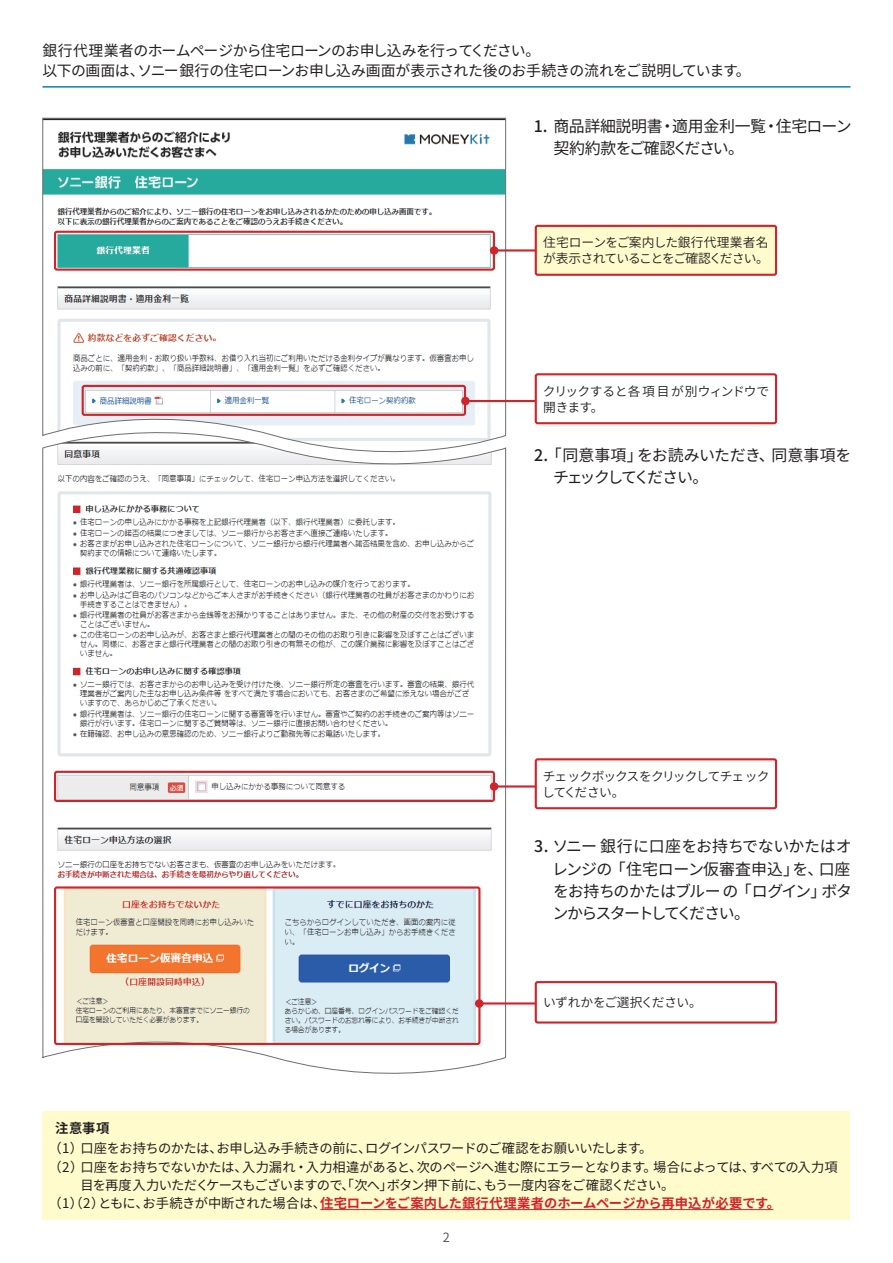
<style>
.page{position:relative;width:893px;height:1263px;background:#fff}
.page>*{position:absolute;margin:0;border:0;box-sizing:border-box;transform-origin:0 0}
.t1{font:15.9px/22.4px "Noto Sans CJ Kjp";letter-spacing:-.03em;color:#231f20}
.t2{font:15.9px/22.4px "Noto Sans CJ Kjp";letter-spacing:-.095em;color:#231f20}
.t3{font:15.9px/22.4px "Noto Sans CJ Kjp";letter-spacing:-.01em;color:#231f20;text-align:right}
.t4{font:15.9px "Noto Sans CJ Kjp";color:#231f20}
.t5{font:15.9px "Noto Sans CJ Kjp";letter-spacing:-.15em;color:#231f20}
.t6{font:500 15.9px "Noto Sans CJ Kjp";color:#231f20}
.t7{font:14.85px/20.2px "Noto Sans CJ Kjp";letter-spacing:-.035em;color:#231f20}
.t8{font:13.35px "Noto Sans CJ Kjp";letter-spacing:-.045em;color:#231f20}
.t9{font:700 13.35px "Noto Sans CJ Kjp";letter-spacing:-.005em;color:#d1232a}
.t10{font:13.35px "Noto Sans CJ Kjp";letter-spacing:-.065em;color:#231f20}
.t11{font:13.35px "Noto Sans CJ Kjp";letter-spacing:-.07em;color:#231f20}
.t12{font:13.35px "Noto Sans CJ Kjp";letter-spacing:-.015em;color:#231f20}
.t13{font:13.35px "Noto Sans CJ Kjp";letter-spacing:-.005em;color:#231f20}
.t14{font:13.35px "Noto Sans CJ Kjp";letter-spacing:-.02em;color:#231f20}
.t15{font:700 13.35px "Noto Sans CJ Kjp";color:#231f20}
.t16{font:600 12.75px/15.9px "Noto Sans CJ Kjp";letter-spacing:-.06em;color:#231f20}
.t17{font:600 12.75px/15.9px "Noto Sans CJ Kjp";letter-spacing:-.03em;color:#231f20}
.t18{font:600 12.75px "Noto Sans CJ Kjp";color:#4b4c4d}
.s1{font-weight:500}
</style>
<div class="page">
<hr style="left:43px;top:86px;width:807px;height:2px;background:#008898">
<svg style="left:42px;top:118px;width:464px;height:295px"></svg>
<svg style="left:42px;top:413px;width:464px;height:661px"></svg>
<div style="left:54px;top:231px;width:441px;height:40px;border:2px solid #d1232a;border-radius:2px"></div>
<hr style="left:494px;top:249px;width:132px;height:3px;background:#d1232a">
<div style="left:490px;top:246px;width:8px;height:9px;background:#d1232a;border-radius:50%"></div>
<div style="left:536px;top:226px;width:240px;height:49px;background:#fffbcc;border-radius:2px"></div>
<div style="left:535px;top:225px;width:242px;height:51px;border:2px solid #d1232a;border-radius:2px"></div>
<div style="left:82px;top:385px;width:384px;height:31px;border:2px solid #d1232a;border-radius:2px"></div>
<hr style="left:465px;top:400px;width:159px;height:2px;background:#d1232a">
<div style="left:461px;top:397px;width:9px;height:8px;background:#d1232a;border-radius:50%"></div>
<div style="left:536px;top:374px;width:240px;height:49px;background:#fff;border-radius:2px"></div>
<div style="left:535px;top:373px;width:242px;height:51px;border:2px solid #d1232a;border-radius:2px"></div>
<div style="left:54px;top:771px;width:441px;height:31px;border:2px solid #d1232a;border-radius:2px"></div>
<hr style="left:494px;top:785px;width:132px;height:2px;background:#d1232a">
<div style="left:490px;top:782px;width:8px;height:9px;background:#d1232a;border-radius:50%"></div>
<div style="left:536px;top:759px;width:240px;height:49px;background:#fff;border-radius:2px"></div>
<div style="left:535px;top:758px;width:242px;height:51px;border:2px solid #d1232a;border-radius:2px"></div>
<div style="left:54px;top:886px;width:426px;height:159px;border:2px solid #d1232a;border-radius:2px"></div>
<hr style="left:479px;top:1002px;width:132px;height:2px;background:#d1232a">
<div style="left:475px;top:999px;width:8px;height:9px;background:#d1232a;border-radius:50%"></div>
<div style="left:536px;top:982px;width:240px;height:40px;background:#fff;border-radius:2px"></div>
<div style="left:535px;top:981px;width:242px;height:42px;border:2px solid #d1232a;border-radius:2px"></div>
<div style="left:43px;top:1111px;width:807px;height:109px;background:#fffbcc"></div>
<hr style="left:320px;top:1209px;width:453px;height:1px;background:#d1232a">
<p class="t7" style="left:138px;top:40px;width:615px;text-indent:-95px">銀行代理業者のホームページから住宅ローンのお申し込みを行ってください。<br>ソニー銀行の住宅ローンお申し込み画面が表示された後のお手続きの流れをご説明しています。</p>
<p class="t7" style="left:42px;top:61px;width:104px">以下の画面は、</p>
<p class="t1" style="left:776px;top:115px;width:77px">住宅ローン</p>
<p class="t1" style="left:553px;top:115px;width:192px;text-indent:-20px"><span class="s1">1.</span> 商品詳細説明書<br>契約約款をご確認ください。</p>
<p class="t1" style="left:672px;top:115px;width:95px">適用金利一覧</p>
<p class="t1" style="left:659px;top:115px;width:17px">・</p>
<p class="t1" style="left:763px;top:115px;width:17px">・</p>
<p class="t16" style="left:543px;top:235px;width:227px">住宅ローンをご案内した銀行代理業者名が表示されていることをご確認ください。</p>
<p class="t17" style="left:543px;top:383px;width:228px">クリックすると各項目が別ウィンドウで開きます。</p>
<p class="t6" style="left:534px;top:446px;width:16px">2.</p>
<p class="t1" style="left:546px;top:444px;width:98px">「同意事項」</p>
<p class="t1" style="left:637px;top:444px;width:125px">をお読みいただき</p>
<p class="t1" style="left:759px;top:444px;width:17px">、</p>
<p class="t5" style="left:553px;top:468px;width:157px">チェックしてください。</p>
<p class="t1" style="left:771px;top:444px;width:82px">同意事項を</p>
<p class="t16" style="left:542px;top:768px;width:229px">チェックボックスをクリックしてチェックしてください。</p>
<p class="t3" style="left:534px;top:836px;width:319px"><span class="s1">3.</span> ソニー銀行に口座をお持ちでないかたはオ口座</p>
<p class="t4" style="left:610px;top:860px;width:215px">「住宅ローン仮審査申込を」、</p>
<p class="t1" style="left:552px;top:858px;width:62px">レンジの</p>
<p class="t2" style="left:552px;top:880px;width:199px">をお持ちのかたはブルーのンからスタートしてください。</p>
<p class="t1" style="left:736px;top:880px;width:92px">「ログイン」</p>
<p class="t1" style="left:821px;top:880px;width:32px">ボタ</p>
<p class="t15" style="left:55px;top:1121px;width:56px">注意事項</p>
<p class="t16" style="left:543px;top:995px;width:160px">いずれかをご選択ください。</p>
<p class="t8" style="left:48px;top:1141px;width:36px">（1）</p>
<p class="t8" style="left:48px;top:1159px;width:37px">（2）</p>
<p class="t11" style="left:365px;top:1141px;width:289px">ログインパスワードのご確認をお願いいたします。</p>
<p class="t8" style="left:216px;top:1141px;width:157px">お申し込み手続きの前に、</p>
<p class="t8" style="left:81px;top:1141px;width:144px">口座をお持ちのかたは、</p>
<p class="t13" style="left:306px;top:1159px;width:118px">入力相違があると、</p>
<p class="t8" style="left:81px;top:1159px;width:169px">口座をお持ちでないかたは、</p>
<p class="t8" style="left:242px;top:1159px;width:67px">入力漏れ・</p>
<p class="t8" style="left:417px;top:1159px;width:241px">次のページへ進む際にエラーとなります。</p>
<p class="t8" style="left:749px;top:1159px;width:90px">すべての入力項</p>
<p class="t8" style="left:653px;top:1159px;width:104px">場合によっては、</p>
<p class="t10" style="left:81px;top:1177px;width:314px">目を再度入力いただくケースもございますので、「次へ」</p>
<p class="t9" style="left:320px;top:1195px;width:461px">住宅ローンをご案内した銀行代理業者のホームページから再申込が必要です。</p>
<p class="t8" style="left:484px;top:1177px;width:192px">もう一度内容をご確認ください。</p>
<p class="t14" style="left:387px;top:1177px;width:105px">ボタン押下前に、</p>
<p class="t8" style="left:48px;top:1195px;width:58px">（ ）（1 2）</p>
<p class="t12" style="left:143px;top:1195px;width:185px">お手続きが中断された場合は、</p>
<p class="t8" style="left:98px;top:1195px;width:52px">ともに、</p>
<p class="t18" style="left:443px;top:1230px;width:9px">2</p>
</div>
